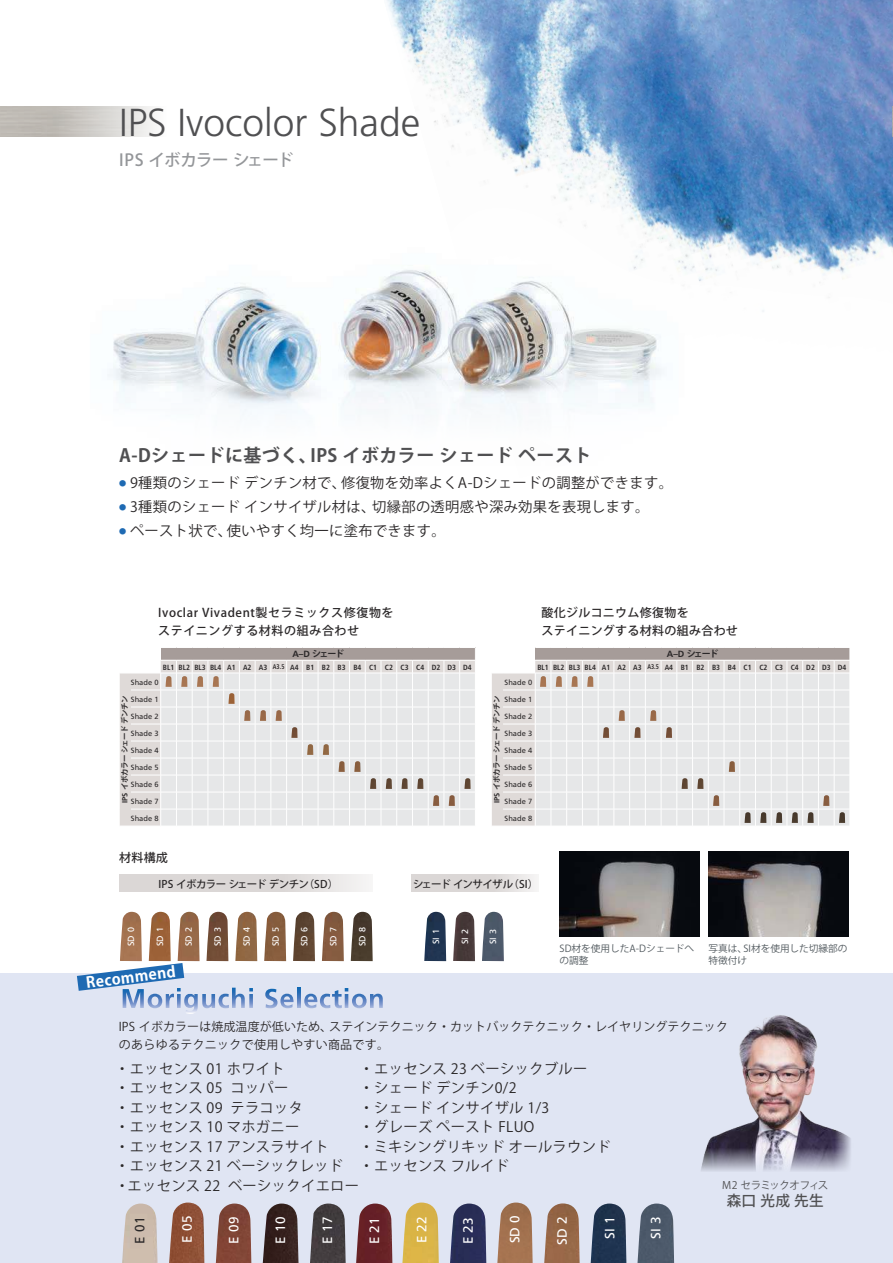
<style>
.page{position:relative;width:893px;height:1263px;background:#fff}
.page>*{position:absolute;margin:0;border:0;box-sizing:border-box;transform-origin:0 0}
.t1{font:300 39px "Frutiger";color:#505052}
.t2{font:700 18px "Koz Go Pro";letter-spacing:.025em;color:#505052}
.t3{font:500 16.5px "Koz Go Pro";letter-spacing:-.04em;color:#949699}
.t4{font:700 15px "Koz Go Pro";color:#fff}
.t5{font:500 14.55px "Koz Go Pro";color:#505052}
.t6{font:14.25px/19.5px "Koz Go Pro";letter-spacing:.025em;color:#2b2829}
.t7{font:13.5px "Frutiger";color:#fff}
.t8{font:13.5px "Frutiger";color:#2b2829}
.t9{font:12px/18px "Koz Go Pro";letter-spacing:.01em;color:#2b2829}
.t10{font:500 12px/18px "Koz Go Pro";letter-spacing:.05em;color:#2b2829}
.t11{font:500 12px/18px "Koz Go Pro";letter-spacing:.025em;color:#2b2829}
.t12{font:500 10.5px "Koz Go Pro";letter-spacing:-.065em;color:#2b2829}
.t13{font:10.5px "Koz Go Pro";letter-spacing:-.07em;color:#505052}
.t14{font:9.6px/12px "Koz Go Pro";color:#50585d}
.t15{font:9px "Frutiger";color:#fff}
.t16{font:700 9px "Koz Go Pro";letter-spacing:-.15em;color:#2b2829}
.t17{font:7.5px "Frutiger";color:#2b2829}
.t18{font:700 condensed 7.5px "Frutiger";color:#2b2829}
.t19{font:700 7.5px "Koz Go Pro";letter-spacing:-.07em;color:#2b2829}
.s1{font-family:"Frutiger"}
.s2{font-size:6.75px}
</style>
<div class="page">
<div style="left:132px;top:674px;width:28px;height:152px;background:#dfdad8"></div>
<hr style="left:131px;top:690px;width:30px;height:1px;background:#fff">
<hr style="left:131px;top:707px;width:30px;height:1px;background:#fff">
<hr style="left:131px;top:724px;width:30px;height:1px;background:#fff">
<hr style="left:131px;top:741px;width:30px;height:1px;background:#fff">
<hr style="left:131px;top:758px;width:30px;height:1px;background:#fff">
<hr style="left:131px;top:775px;width:30px;height:1px;background:#fff">
<hr style="left:131px;top:792px;width:30px;height:1px;background:#fff">
<svg style="left:119px;top:673px;width:13px;height:153px;background:#e1dcda"></svg>
<hr style="left:131px;top:809px;width:30px;height:1px;background:#fff">
<svg style="left:160px;top:647px;width:316px;height:179px"></svg>
<svg style="left:504px;top:674px;width:31px;height:152px;background:#e0dbd9"></svg>
<hr style="left:503px;top:690px;width:32px;height:1px;background:#fff">
<hr style="left:503px;top:707px;width:32px;height:1px;background:#fff">
<hr style="left:503px;top:724px;width:32px;height:1px;background:#fff">
<hr style="left:503px;top:741px;width:32px;height:1px;background:#fff">
<hr style="left:503px;top:758px;width:32px;height:1px;background:#fff">
<hr style="left:503px;top:775px;width:32px;height:1px;background:#fff">
<hr style="left:503px;top:792px;width:32px;height:1px;background:#fff">
<div style="left:492px;top:673px;width:12px;height:153px;background:#dfdad8"></div>
<hr style="left:503px;top:809px;width:32px;height:1px;background:#fff">
<svg style="left:535px;top:647px;width:315px;height:179px"></svg>
<img style="left:107px;top:280px;width:276px;height:135px">
<img style="left:383px;top:0;width:510px;height:416px">
<div style="left:0;top:973px;width:893px;height:290px;background:#e0e5f3"></div>
<svg style="left:77px;top:963px;width:107px;height:28px"></svg>
<svg style="left:612px;top:104px;width:281px;height:96px;background:#5687c0"></svg>
<img style="left:892px;top:106px;width:1px;height:30px">
<div style="left:119px;top:875px;width:253px;height:17px;background:linear-gradient(to right,#d5d0cf,#ebe8e8)"></div>
<img style="left:120px;top:912px;width:22px;height:49px">
<img style="left:149px;top:912px;width:22px;height:49px">
<img style="left:178px;top:912px;width:22px;height:49px">
<img style="left:264px;top:912px;width:22px;height:49px">
<img style="left:235px;top:912px;width:22px;height:49px">
<img style="left:206px;top:912px;width:22px;height:49px">
<img style="left:293px;top:912px;width:22px;height:49px">
<img style="left:351px;top:912px;width:22px;height:49px">
<img style="left:322px;top:912px;width:22px;height:49px">
<img style="left:544px;top:1203px;width:36px;height:60px">
<div style="left:411px;top:875px;width:127px;height:17px;background:linear-gradient(to right,#d5d0cf,#eae8e7)"></div>
<img style="left:424px;top:912px;width:22px;height:49px">
<img style="left:453px;top:912px;width:22px;height:49px">
<img style="left:482px;top:912px;width:22px;height:49px">
<img style="left:591px;top:1203px;width:35px;height:60px">
<img style="left:559px;top:851px;width:141px;height:85px">
<img style="left:708px;top:851px;width:141px;height:85px">
<img style="left:356px;top:1203px;width:36px;height:60px">
<img style="left:402px;top:1202px;width:37px;height:61px">
<img style="left:450px;top:1203px;width:36px;height:60px">
<img style="left:123px;top:989px;width:21px;height:19px">
<img style="left:148px;top:994px;width:14px;height:14px">
<img style="left:166px;top:994px;width:8px;height:14px">
<img style="left:177px;top:988px;width:4px;height:20px">
<img style="left:184px;top:994px;width:14px;height:20px">
<img style="left:202px;top:994px;width:13px;height:14px">
<img style="left:218px;top:994px;width:11px;height:14px">
<img style="left:232px;top:988px;width:13px;height:20px">
<img style="left:249px;top:988px;width:4px;height:20px">
<img style="left:265px;top:989px;width:12px;height:19px">
<img style="left:280px;top:994px;width:14px;height:14px">
<img style="left:297px;top:988px;width:4px;height:20px">
<img style="left:304px;top:994px;width:13px;height:14px">
<img style="left:320px;top:994px;width:10px;height:14px">
<img style="left:332px;top:990px;width:10px;height:18px">
<img style="left:345px;top:988px;width:3px;height:20px">
<img style="left:352px;top:994px;width:15px;height:14px">
<img style="left:370px;top:994px;width:13px;height:14px">
<img style="left:122px;top:1203px;width:36px;height:60px">
<img style="left:263px;top:1203px;width:35px;height:60px">
<img style="left:169px;top:1202px;width:35px;height:61px">
<img style="left:701px;top:1015px;width:150px;height:156px">
<img style="left:497px;top:1202px;width:36px;height:61px">
<img style="left:637px;top:1203px;width:37px;height:60px">
<img style="left:216px;top:1203px;width:35px;height:60px">
<img style="left:310px;top:1203px;width:36px;height:60px">
<h1 class="t1" style="left:119px;top:106px;width:303px">IPS Ivocolor Shade</h1>
<p class="t3" style="left:119px;top:149px;width:176px">IPS イボカラー シェード</p>
<p class="t2" style="left:119px;top:444px;width:474px">A-Dシェードに基づく、IPS イボカラー シェード ペースト</p>
<p class="t6" style="left:119px;top:474px;width:555px"><sup>●</sup> 9種類のシェード デンチン材で、修復物を効率よくA-Dシェードの調整ができます。</p>
<p class="t6" style="left:119px;top:498px;width:532px"><sup>●</sup> 3種類のシェード インサイザル材は、切縁部の透明感や深み効果を表現します。</p>
<p class="t6" style="left:119px;top:522px;width:328px"><sup>●</sup> ペースト状で、使いやすく均一に塗布できます。</p>
<p class="t10" style="left:158px;top:604px;width:237px">Ivoclar Vivadent製セラミックス修復物をステイニングする材料の組み合わせ</p>
<p class="t11" style="left:541px;top:604px;width:198px">酸化ジルコニウム修復物を<br>ステイニングする材料の組み合わせ</p>
<p class="t16" style="left:292px;top:648px;width:53px"><span class="s1">A–D</span> シェード</p>
<p class="t18" style="left:163px;top:664px;width:310px">BL1 BL2 BL3 BL4 A1 A2 A3 <span class="s2">A3.5</span> A4 B1 B2 B3 B4 C1 C2 C3 C4 D2 D3 D4</p>
<p class="t16" style="left:667px;top:648px;width:53px"><span class="s1">A–D</span> シェード</p>
<p class="t18" style="left:537px;top:664px;width:310px">BL1 BL2 BL3 BL4 A1 A2 A3 <span class="s2">A3.5</span> A4 B1 B2 B3 B4 C1 C2 C3 C4 D2 D3 D4</p>
<p class="t17" style="left:131px;top:678px;width:29px">Shade 0</p>
<p class="t17" style="left:131px;top:695px;width:29px">Shade 1</p>
<p class="t17" style="left:131px;top:712px;width:29px">Shade 2</p>
<p class="t17" style="left:131px;top:729px;width:29px">Shade 3</p>
<p class="t17" style="left:131px;top:746px;width:29px">Shade 4</p>
<p class="t17" style="left:131px;top:763px;width:29px">Shade 5</p>
<p class="t17" style="left:131px;top:780px;width:29px">Shade 6</p>
<p class="t17" style="left:131px;top:797px;width:29px">Shade 7</p>
<p class="t17" style="left:131px;top:814px;width:29px">Shade 8</p>
<p class="t19" style="left:120px;top:803px;width:109px;rotate:-90deg"><span class="s1">IPS</span> イボカラー シェード デンチン</p>
<p class="t17" style="left:505px;top:678px;width:29px">Shade 0</p>
<p class="t17" style="left:505px;top:695px;width:29px">Shade 1</p>
<p class="t17" style="left:505px;top:712px;width:29px">Shade 2</p>
<p class="t17" style="left:505px;top:729px;width:29px">Shade 3</p>
<p class="t17" style="left:505px;top:746px;width:29px">Shade 4</p>
<p class="t17" style="left:505px;top:763px;width:29px">Shade 5</p>
<p class="t17" style="left:505px;top:780px;width:29px">Shade 6</p>
<p class="t17" style="left:505px;top:797px;width:29px">Shade 7</p>
<p class="t17" style="left:505px;top:814px;width:29px">Shade 8</p>
<p class="t19" style="left:492px;top:803px;width:109px;rotate:-90deg"><span class="s1">IPS</span> イボカラー シェード デンチン</p>
<p class="t10" style="left:119px;top:849px;width:50px">材料構成</p>
<p class="t12" style="left:158px;top:877px;width:181px">IPS イボカラー シェード デンチン（SD）</p>
<p class="t12" style="left:413px;top:877px;width:127px">シェード インサイザル（SI）</p>
<p class="t15" style="left:126px;top:946px;width:20px;rotate:-90deg">SD 0</p>
<p class="t15" style="left:155px;top:946px;width:20px;rotate:-90deg">SD 1</p>
<p class="t15" style="left:184px;top:946px;width:20px;rotate:-90deg">SD 2</p>
<p class="t4" style="left:85px;top:973px;width:92px;rotate:-7deg">Recommend</p>
<p class="t15" style="left:212px;top:946px;width:20px;rotate:-90deg">SD 3</p>
<p class="t15" style="left:241px;top:946px;width:20px;rotate:-90deg">SD 4</p>
<p class="t15" style="left:270px;top:946px;width:20px;rotate:-90deg">SD 5</p>
<p class="t15" style="left:299px;top:946px;width:20px;rotate:-90deg">SD 6</p>
<p class="t15" style="left:328px;top:946px;width:20px;rotate:-90deg">SD 7</p>
<p class="t15" style="left:357px;top:946px;width:20px;rotate:-90deg">SD 8</p>
<p class="t15" style="left:431px;top:944px;width:16px;rotate:-90deg">SI 1</p>
<p class="t15" style="left:460px;top:944px;width:16px;rotate:-90deg">SI 2</p>
<p class="t15" style="left:488px;top:944px;width:16px;rotate:-90deg">SI 3</p>
<p class="t14" style="left:560px;top:943px;width:136px">SD材を使用したA-Dシェードへの調整</p>
<p class="t14" style="left:708px;top:943px;width:141px">写真は、SI材を使用した切縁部の特徴付け</p>
<p class="t9" style="left:119px;top:1018px;width:611px">IPS イボカラーは焼成温度が低いため、ステインテクニック・カットバックテクニック・レイヤリングテクニックのあらゆるテクニックで使用しやすい商品です。</p>
<p class="t6" style="left:360px;top:1059px;width:253px">・エッセンス 23 ベーシックブルー<br>・シェード デンチン0/2<br>・シェード インサイザル 1/3<br>・グレーズ ペースト FLUO<br>・ミキシングリキッド オールラウンド・エッセンス フルイド</p>
<p class="t6" style="left:115px;top:1059px;width:245px">・エッセンス 01 ホワイト<br>・エッセンス 05 コッパー<br>・エッセンス 09 テラコッタ<br>・エッセンス 10 マホガニー<br>・エッセンス 17 アンスラサイト<br>・エッセンス 21 ベーシックレッド・エッセンス 22 ベーシックイエロー</p>
<p class="t8" style="left:132px;top:1243px;width:28px;rotate:-90deg">E 01</p>
<p class="t7" style="left:179px;top:1242px;width:28px;rotate:-90deg">E 05</p>
<p class="t7" style="left:273px;top:1243px;width:28px;rotate:-90deg">E 10</p>
<p class="t7" style="left:507px;top:1243px;width:30px;rotate:-90deg">SD 0</p>
<p class="t7" style="left:648px;top:1239px;width:24px;rotate:-90deg">SI 3</p>
<p class="t7" style="left:367px;top:1244px;width:28px;rotate:-90deg">E 21</p>
<p class="t7" style="left:414px;top:1243px;width:28px;rotate:-90deg">E 22</p>
<p class="t7" style="left:460px;top:1244px;width:28px;rotate:-90deg">E 23</p>
<p class="t7" style="left:226px;top:1243px;width:28px;rotate:-90deg">E 09</p>
<p class="t7" style="left:319px;top:1243px;width:28px;rotate:-90deg">E 17</p>
<p class="t7" style="left:554px;top:1245px;width:30px;rotate:-90deg">SD 2</p>
<p class="t7" style="left:602px;top:1239px;width:24px;rotate:-90deg">SI 1</p>
<p class="t13" style="left:722px;top:1178px;width:108px">M2 セラミックオフィス</p>
<p class="t5" style="left:727px;top:1191px;width:99px">森口 光成 先生</p>
</div>
